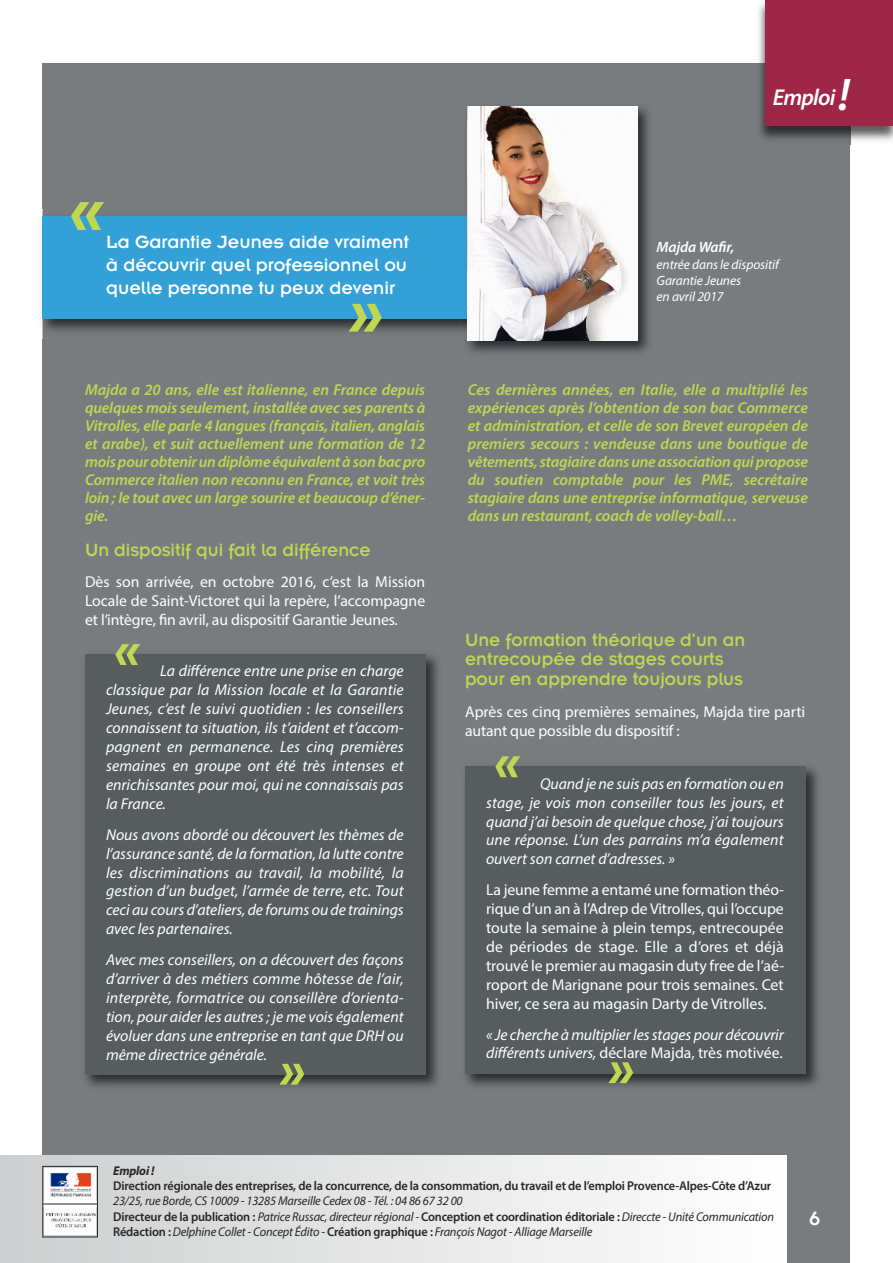
<style>
.page{position:relative;width:893px;height:1263px;background:#fff}
.page>*{position:absolute;margin:0;border:0;box-sizing:border-box;transform-origin:0 0}
.t1{font:italic 900 72px "Myriad Pro";color:#c1d653}
.t2{font:italic 900 54px "Myriad Pro";color:#c1d653}
.t3{font:italic 600 22.95px "Myriad Pro";letter-spacing:-.035em;color:#fff}
.t4{font:21px "Insignia";color:#fff}
.t5{font:19.5px/19.5px "Insignia";color:#c1d653}
.t6{font:19.5px/23.4px "Insignia A";color:#fff;text-align:justify}
.t7{font:italic 15.75px/18.9px "Myriad Pro";color:#fff;text-align:justify}
.t8{font:italic 600 15.75px/18px "Myriad Pro";letter-spacing:-.01em;color:#c1d653;text-align:justify}
.t9{font:15.75px/18.9px "Myriad Pro";letter-spacing:-.005em;color:#fff;text-align:justify}
.t10{font:italic 600 15px "Myriad Pro";letter-spacing:-.01em;color:#fff}
.t11{font:italic 13.5px/16.2px "Myriad Pro";letter-spacing:-.01em;color:#fff}
.t12{font:italic 12.75px/15.3px "Myriad Pro";letter-spacing:-.015em;color:#272627}
.t13{font:600 12.75px "Myriad Pro";letter-spacing:-.015em;color:#272627}
.t14{font:italic 700 12.75px "Myriad Pro";letter-spacing:-.015em;color:#272627}
.s1{font-size:45.9px}
.s2{font-style:normal}
.s3{font-weight:600;font-style:normal}
</style>
<div class="page">
<div style="left:43px;top:64px;width:807px;height:1199px;background:#787c7f"></div>
<div style="left:0;top:1155px;width:787px;height:108px;background:linear-gradient(to right,#cacccd,#fff)"></div>
<img style="left:45px;top:1168px;width:51px;height:67px">
<svg style="left:45px;top:1201px;width:51px;height:6px"></svg>
<div style="left:43px;top:1166px;width:55px;height:71px;border:1px solid #272627"></div>
<hr style="left:43px;top:1204px;width:54px;height:1px;background:#272627">
<img style="left:753px;top:3px;width:140px;height:141px">
<div style="left:765px;top:0;width:128px;height:125px;background:#9e2747"></div>
<img style="left:41px;top:210px;width:420px;height:129px">
<div style="left:43px;top:217px;width:425px;height:102px;background:#33a1d7"></div>
<img style="left:467px;top:106px;width:182px;height:247px">
<img style="left:461px;top:210px;width:7px;height:129px">
<img style="left:461px;top:217px;width:7px;height:102px">
<img style="left:468px;top:106px;width:170px;height:234px">
<img style="left:85px;top:654px;width:353px;height:433px">
<div style="left:85px;top:654px;width:340px;height:420px;background:#575c5f"></div>
<img style="left:466px;top:766px;width:352px;height:321px">
<div style="left:465px;top:766px;width:340px;height:308px;background:#575c5f"></div>
<h1 class="t1" style="left:70px;top:183px;width:36px">«</h1>
<p class="t6" style="left:106px;top:232px;width:304px">La Garantie Jeunes aide vraiment à découvrir quel professionnel ou quelle personne tu peux devenir</p>
<h1 class="t1" style="left:348px;top:285px;width:36px">»</h1>
<h3 class="t3" style="left:773px;top:89px;width:79px">Emploi<span class="s1">!</span></h3>
<p class="t10" style="left:657px;top:241px;width:79px">Majda Wafir,</p>
<p class="t11" style="left:657px;top:257px;width:124px">entrée dans le dispositif<br>Garantie Jeunes<br>en avril 2017</p>
<p class="t8" style="left:85px;top:382px;width:342px">Majda a 20 ans, elle est italienne, en France depuis quelques mois seulement, installée avec ses parents à Vitrolles, elle parle 4 langues (français, italien, anglais et arabe), et suit actuellement une formation de 12 moispourobtenirundiplôme équivalentàsonbacpro Commerce italien non reconnu en France, et voit très loin ; le tout avec un large sourire et beaucoup d’éner&shy;gie.</p>
<p class="t8" style="left:468px;top:381px;width:342px">Ces dernières années, en Italie, elle a multiplié les expériences après l’obtention de son bac Commerce et administration, et celle de son Brevet européen de premiers secours : vendeuse dans une boutique de vêtements,stagiairedansuneassociationquipropose du soutien comptable pour les PME, secrétaire stagiaire dans une entreprise informatique, serveuse dans un restaurant, coach de volley-ball…</p>
<p class="t5" style="left:85px;top:542px;width:287px">Un dispositif qui fait la différence</p>
<p class="t9" style="left:85px;top:573px;width:342px">Dès son arrivée, en octobre 2016, c’est la Mission Locale de Saint-Victoret qui la repère, l’accompagne et l’intègre, fin avril, au dispositif Garantie Jeunes.</p>
<h2 class="t2" style="left:114px;top:630px;width:28px">«</h2>
<p class="t5" style="left:465px;top:632px;width:282px">Une formation théorique d’un an entrecoupée de stages courts pour en apprendre toujours plus</p>
<p class="t9" style="left:465px;top:703px;width:342px">Après ces cinq premières semaines, Majda tire parti autant que possible du dispositif :</p>
<p class="t7" style="left:486px;top:775px;width:299px;text-indent:54px">Quand je ne suis pas en formation ou en stage, je vois mon conseiller tous les jours, et quand j’ai besoin de quelque chose, j’ai toujours une réponse. L’un des parrains m’a également ouvert son carnet d’adresses. »</p>
<p class="t9" style="left:486px;top:882px;width:300px">La jeune femme a entamé une formation théo&shy;rique d’un an à l’Adrep deVitrolles, qui l’occupe toute la semaine à plein temps, entrecoupée de périodes de stage. Elle a d’ores et déjà trouvé le premier au magasin duty free de l’aé&shy;roport de Marignane pour trois semaines. Cet hiver, ce sera au magasin Darty de Vitrolles.</p>
<p class="t7" style="left:486px;top:1026px;width:299px">« Je cherche à multiplierlesstages pour découvrir différents univers, <span class="s2">déclare Majda, très motivée.</span></p>
<h2 class="t2" style="left:608px;top:1048px;width:28px">»</h2>
<p class="t7" style="left:106px;top:663px;width:299px;text-indent:54px">La différence entre une prise en charge classique par la Mission locale et la Garantie Jeunes, c’est le suivi quotidien : les conseillers connaissent ta situation, ils t’aident et t’accom&shy;pagnent en permanence. Les cinq premières semaines en groupe ont été très intenses et enrichissantes pour moi, qui ne connaissais pas la France.</p>
<p class="t7" style="left:106px;top:826px;width:299px">Nous avons abordé ou découvert les thèmes de l’assurance santé, de la formation, la lutte contre les discriminations au travail, la mobilité, la gestion d’un budget, l’armée de terre, etc. Tout ceci au cours d’ateliers, de forums ou de trainings avec les partenaires.</p>
<p class="t7" style="left:106px;top:952px;width:299px">Avec mes conseillers, on a découvert des façons d’arriver à des métiers comme hôtesse de l’air, interprète, formatrice ou conseillère d’orienta&shy;tion, pour aider les autres ; je me vois également évoluer dans une entreprise en tant que DRH ou même directrice générale.</p>
<h2 class="t2" style="left:279px;top:1049px;width:28px">»</h2>
<h2 class="t2" style="left:494px;top:742px;width:28px">«</h2>
<p class="t14" style="left:113px;top:1166px;width:43px">Emploi !</p>
<p class="t13" style="left:113px;top:1181px;width:660px">Direction régionale des entreprises, de la concurrence, de la consommation, du travail et de l’emploi Provence-Alpes-Côte d’Azur</p>
<p class="t12" style="left:113px;top:1194px;width:662px">23/25, rue Borde, CS 10009 - 13285 Marseille Cedex 08 - Tél. : 04 86 67 32 00<br><span class="s3">Directeur de la publication :</span> Patrice Russac, directeur régional - <span class="s3">Conception et coordination éditoriale :</span> Direccte - Unité Communication<br><span class="s3">Rédaction :</span> Delphine Collet - Concept Édito - <span class="s3">Création graphique :</span> François Nagot - Alliage Marseille</p>
<h3 class="t4" style="left:809px;top:1212px;width:13px">6</h3>
</div>
